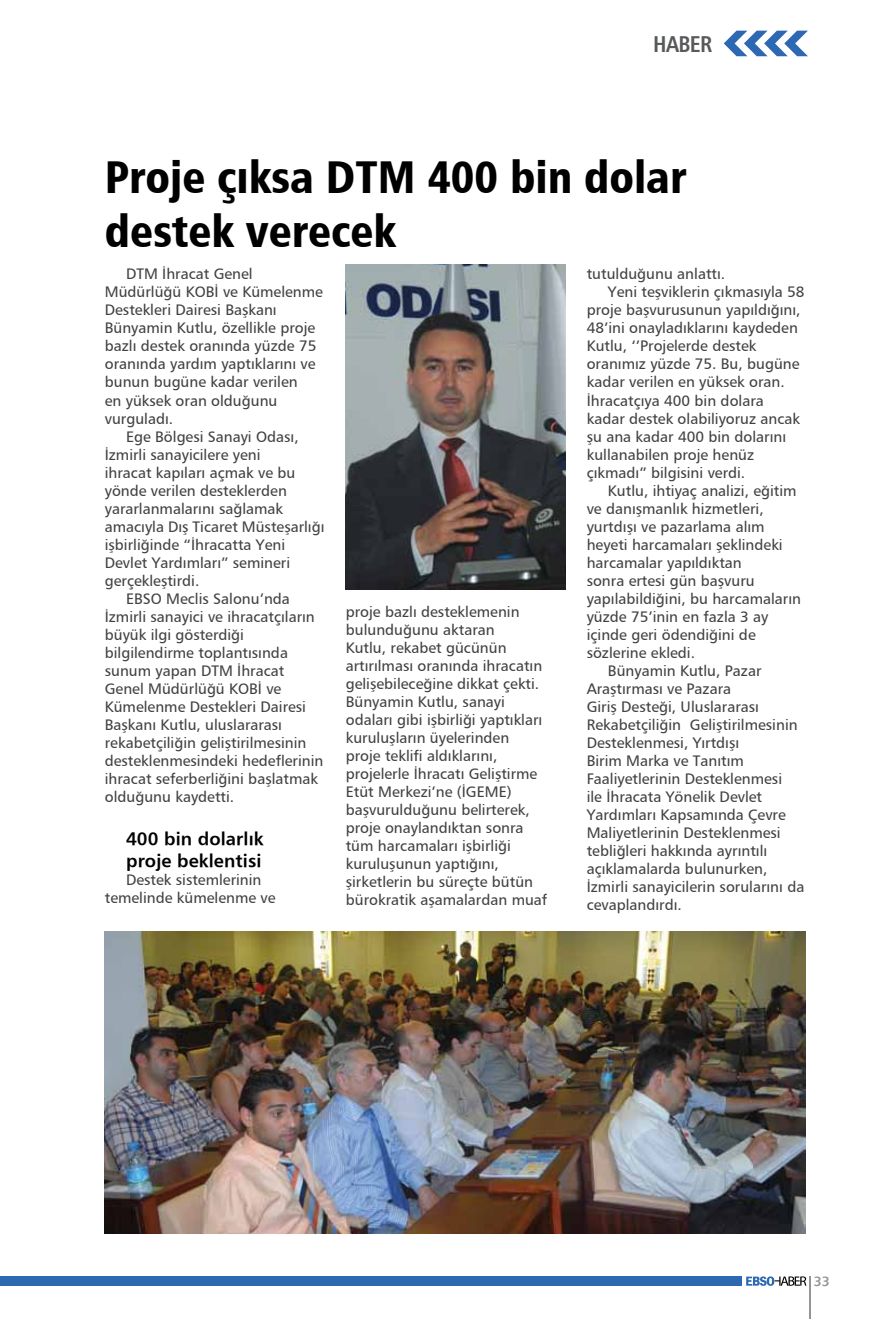
<style>
.page{position:relative;width:893px;height:1319px;background:#fff}
.page>*{position:absolute;margin:0;border:0;box-sizing:border-box;transform-origin:0 0}
.t1{font:900 condensed 45px/54px "Frutiger";color:#000}
.t2{font:700 condensed 22.5px "Frutiger";letter-spacing:-.03em;color:#58595b}
.t3{font:700 18px/21.6px "Frutiger";letter-spacing:.005em;color:#000}
.t4{font:15px/18px "Frutiger Roman";color:#414042;text-align:center}
.t5{font:700 13.5px "Frutiger";color:#939598}
</style>
<div class="page">
<svg style="left:746px;top:1276px;width:60px;height:9px"></svg>
<div style="left:0;top:1276px;width:742px;height:9px;background:#2d68b2"></div>
<hr style="left:809px;top:1276px;width:2px;height:42px;background:#939598">
<svg style="left:724px;top:31px;width:84px;height:25px"></svg>
<img style="left:105px;top:931px;width:700px;height:302px">
<img style="left:346px;top:265px;width:219px;height:324px">
<h2 class="t2" style="left:653px;top:30px;width:60px">HABER</h2>
<h1 class="t1" style="left:105px;top:150px;width:583px">Proje çıksa DTM 400 bin dolar destek verecek</h1>
<p class="t4" style="left:126px;top:265px;width:128px">DTM İhracat Genel</p>
<p class="t4" style="left:105px;top:283px;width:220px">Müdürlüğü KOBİ ve Kümelenme</p>
<p class="t4" style="left:105px;top:301px;width:173px">Destekleri Dairesi Başkanı</p>
<p class="t4" style="left:105px;top:319px;width:212px">Bünyamin Kutlu, özellikle proje</p>
<p class="t4" style="left:105px;top:337px;width:213px">bazlı destek oranında yüzde 75</p>
<p class="t4" style="left:105px;top:355px;width:212px">oranında yardım yaptıklarını ve</p>
<p class="t4" style="left:105px;top:373px;width:194px">bunun bugüne kadar verilen</p>
<p class="t4" style="left:105px;top:391px;width:174px">en yüksek oran olduğunu</p>
<p class="t4" style="left:105px;top:409px;width:70px">vurguladı.</p>
<p class="t4" style="left:126px;top:427px;width:174px">Ege Bölgesi Sanayi Odası,</p>
<p class="t4" style="left:105px;top:445px;width:157px">İzmirli sanayicilere yeni</p>
<p class="t4" style="left:105px;top:463px;width:192px">ihracat kapıları açmak ve bu</p>
<p class="t4" style="left:105px;top:481px;width:184px">yönde verilen desteklerden</p>
<p class="t4" style="left:105px;top:499px;width:180px">yararlanmalarını sağlamak</p>
<p class="t4" style="left:105px;top:517px;width:221px">amacıyla Dış Ticaret Müsteşarlığı</p>
<p class="t4" style="left:105px;top:535px;width:182px">işbirliğinde “İhracatta Yeni</p>
<p class="t4" style="left:105px;top:553px;width:187px">Devlet Yardımları” semineri</p>
<p class="t4" style="left:105px;top:571px;width:96px">gerçekleştirdi.</p>
<p class="t4" style="left:126px;top:589px;width:165px">EBSO Meclis Salonu’nda</p>
<p class="t4" style="left:105px;top:607px;width:212px">İzmirli sanayici ve ihracatçıların</p>
<p class="t4" style="left:105px;top:625px;width:141px">büyük ilgi gösterdiği</p>
<p class="t4" style="left:105px;top:643px;width:185px">bilgilendirme toplantısında</p>
<p class="t4" style="left:105px;top:661px;width:181px">sunum yapan DTM İhracat</p>
<p class="t4" style="left:105px;top:679px;width:178px">Genel Müdürlüğü KOBİ ve</p>
<p class="t4" style="left:105px;top:697px;width:203px">Kümelenme Destekleri Dairesi</p>
<p class="t4" style="left:105px;top:715px;width:179px">Başkanı Kutlu, uluslararası</p>
<p class="t4" style="left:105px;top:733px;width:203px">rekabetçiliğin geliştirilmesinin</p>
<p class="t4" style="left:105px;top:751px;width:220px">desteklenmesindeki hedeflerinin</p>
<p class="t4" style="left:105px;top:769px;width:215px">ihracat seferberliğini başlatmak</p>
<p class="t4" style="left:105px;top:787px;width:131px">olduğunu kaydetti.</p>
<p class="t3" style="left:126px;top:827px;width:139px">400 bin dolarlık proje beklentisi</p>
<p class="t4" style="left:105px;top:870px;width:172px">Destek sistemlerinin temelinde kümelenme ve</p>
<p class="t4" style="left:587px;top:265px;width:140px">tutulduğunu anlattı.</p>
<p class="t4" style="left:608px;top:283px;width:198px">Yeni teşviklerin çıkmasıyla 58</p>
<p class="t4" style="left:587px;top:301px;width:215px">proje başvurusunun yapıldığını,</p>
<p class="t4" style="left:587px;top:319px;width:213px">48’ini onayladıklarını kaydeden</p>
<p class="t4" style="left:587px;top:337px;width:171px">Kutlu, ‘’Projelerde destek</p>
<p class="t4" style="left:587px;top:355px;width:214px">oranımız yüzde 75. Bu, bugüne</p>
<p class="t4" style="left:587px;top:373px;width:199px">kadar verilen en yüksek oran.</p>
<p class="t4" style="left:587px;top:391px;width:179px">İhracatçıya 400 bin dolara</p>
<p class="t4" style="left:587px;top:409px;width:215px">kadar destek olabiliyoruz ancak</p>
<p class="t4" style="left:587px;top:427px;width:201px">şu ana kadar 400 bin dolarını</p>
<p class="t4" style="left:587px;top:445px;width:169px">kullanabilen proje henüz</p>
<p class="t4" style="left:587px;top:463px;width:160px">çıkmadı” bilgisini verdi.</p>
<p class="t4" style="left:608px;top:481px;width:190px">Kutlu, ihtiyaç analizi, eğitim</p>
<p class="t4" style="left:587px;top:499px;width:178px">ve danışmanlık hizmetleri,</p>
<p class="t4" style="left:587px;top:517px;width:179px">yurtdışı ve pazarlama alım</p>
<p class="t4" style="left:587px;top:535px;width:197px">heyeti harcamaları şeklindeki</p>
<p class="t4" style="left:587px;top:553px;width:157px">harcamalar yapıldıktan</p>
<p class="t4" style="left:587px;top:571px;width:170px">sonra ertesi gün başvuru</p>
<p class="t4" style="left:587px;top:589px;width:216px">yapılabildiğini, bu harcamaların</p>
<p class="t4" style="left:587px;top:607px;width:183px">yüzde 75’inin en fazla 3 ay</p>
<p class="t4" style="left:587px;top:625px;width:171px">içinde geri ödendiğini de</p>
<p class="t4" style="left:587px;top:643px;width:110px">sözlerine ekledi.</p>
<p class="t4" style="left:608px;top:661px;width:155px">Bünyamin Kutlu, Pazar</p>
<p class="t4" style="left:587px;top:679px;width:146px">Araştırması ve Pazara</p>
<p class="t4" style="left:587px;top:697px;width:174px">Giriş Desteği, Uluslararası</p>
<p class="t4" style="left:587px;top:715px;width:212px">Rekabetçiliğin Geliştirilmesinin</p>
<p class="t4" style="left:587px;top:733px;width:154px">Desteklenmesi, Yırtdışı</p>
<p class="t4" style="left:587px;top:751px;width:159px">Birim Marka ve Tanıtım</p>
<p class="t4" style="left:587px;top:769px;width:197px">Faaliyetlerinin Desteklenmesi</p>
<p class="t4" style="left:587px;top:787px;width:177px">ile İhracata Yönelik Devlet</p>
<p class="t4" style="left:587px;top:805px;width:201px">Yardımları Kapsamında Çevre</p>
<p class="t4" style="left:587px;top:823px;width:196px">Maliyetlerinin Desteklenmesi</p>
<p class="t4" style="left:587px;top:841px;width:182px">tebliğleri hakkında ayrıntılı</p>
<p class="t4" style="left:587px;top:859px;width:182px">açıklamalarda bulunurken,</p>
<p class="t4" style="left:587px;top:877px;width:219px">İzmirli sanayicilerin sorularını da</p>
<p class="t4" style="left:587px;top:895px;width:97px">cevaplandırdı.</p>
<p class="t4" style="left:346px;top:602px;width:203px;text-align:left">proje bazlı desteklemenin bulunduğunu aktaran<br>Kutlu, rekabet gücünün artırılması oranında ihracatın gelişebileceğine dikkat çekti.<br>Bünyamin Kutlu, sanayi odaları gibi işbirliği yaptıkları kuruluşların üyelerinden proje teklifi aldıklarını, projelerle İhracatı Geliştirme<br>Etüt Merkezi’ne (İGEME) başvurulduğunu belirterek, proje onaylandıktan sonra tüm harcamaları işbirliği kuruluşunun yaptığını, şirketlerin bu süreçte bütün bürokratik aşamalardan muaf</p>
<p class="t5" style="left:814px;top:1272px;width:18px">33</p>
</div>
